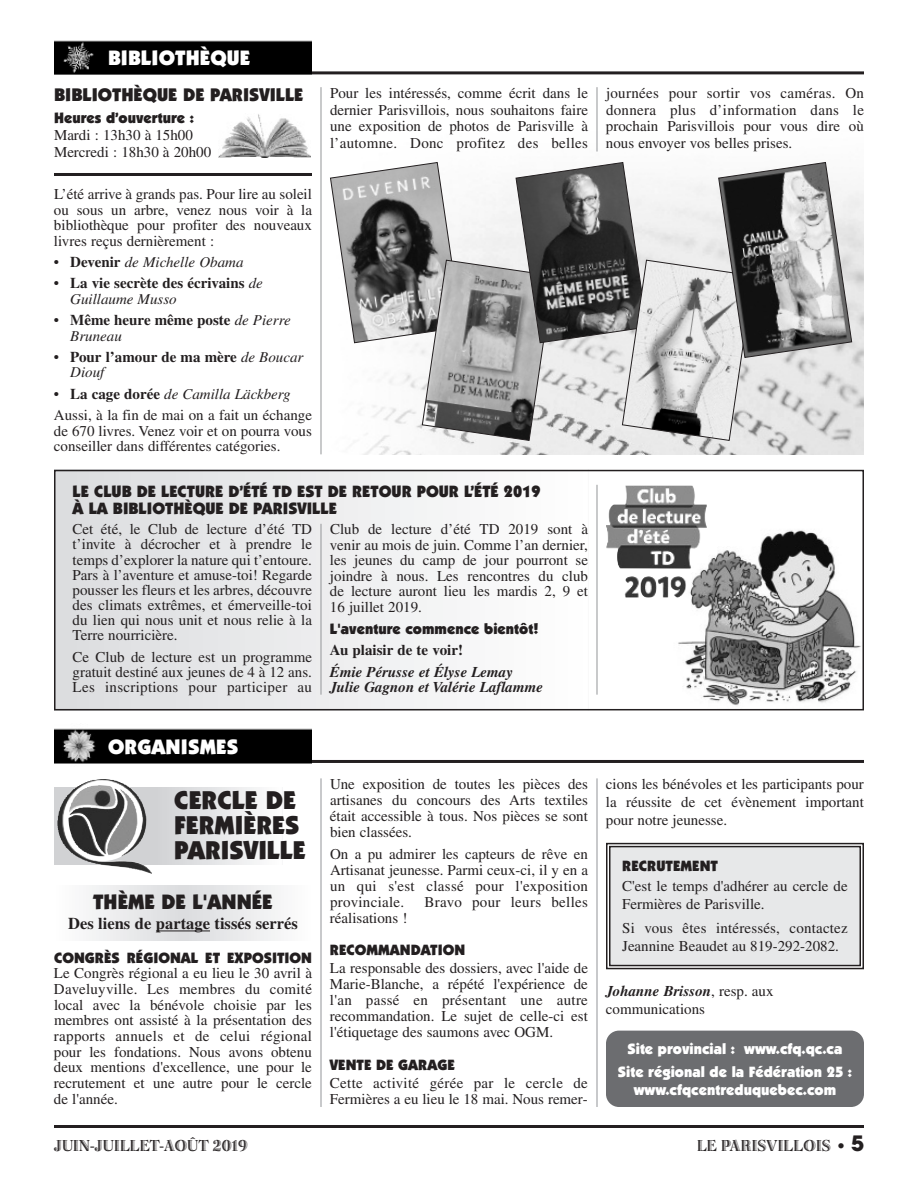
<style>
.page{position:relative;width:918px;height:1188px;background:#fff}
.page>*{position:absolute;margin:0;border:0;box-sizing:border-box;transform-origin:0 0}
.t1{font:900 25.95px/24.8px "Itc Kabel";color:#231f20}
.t2{font:900 21px "Itc Kabel";letter-spacing:.005em;color:#fff}
.t3{font:900 21px "Itc Kabel";color:#231f20}
.t4{font:900 18.3px "Itc Kabel";color:#231f20}
.t5{font:900 16.5px/16.8px "Itc Kabel";color:#231f20}
.t6{font:16.5px "Bertie Plain";color:#231f20}
.t7{font:700 16.5px "Times";color:#231f20}
.t8{font:15px/15.9px "Times";color:#231f20;text-align:justify}
.t9{font:700 15px/15.5px "Times";color:#231f20}
.t10{font:900 15px "Itc Kabel";color:#231f20}
.t11{font:900 15px/23.9px "Itc Kabel";color:#fff;text-align:center}
.t12{font:italic 700 15px/15.6px "Times";color:#231f20}
.t13{font:italic 15px "Times";color:#231f20}
.t14{font:15px "Times";letter-spacing:.02em;color:#231f20}
.s1{font-style:normal}
.s2{font-weight:700;font-style:normal}
.s3{font-weight:400}
.s4{font-weight:400;font-style:italic}
.s5{font-weight:700}
.s6{font-style:italic}
.s7{font-weight:700;font-style:italic}
.s8{font-family:"Frutiger";font-weight:900;font-style:italic;font-size:15px}
.s9{font-family:"Avant Garde";font-weight:700;font-size:21px}
</style>
<div class="page">
<img style="left:364px;top:123px;width:500px;height:331px">
<img style="left:625px;top:530px;width:236px;height:175px">
<div style="left:54px;top:470px;width:810px;height:240px;border:2px solid #231f20"></div>
<div style="left:610px;top:847px;width:250px;height:119px;background:#e7e8e9"></div>
<div style="left:606px;top:843px;width:258px;height:126px;border:2px solid #231f20"></div>
<div style="left:609px;top:846px;width:252px;height:120px;border:2px solid #231f20"></div>
<div style="left:606px;top:1031px;width:258px;height:76px;background:#6c6d70;border-radius:13px"></div>
<hr style="left:54px;top:1125px;width:810px;height:3px;background:#231f20">
<hr style="left:54px;top:71px;width:810px;height:3px;background:#231f20">
<img style="left:54px;top:40px;width:258px;height:35px">
<hr style="left:54px;top:173px;width:258px;height:3px;background:#231f20">
<hr style="left:54px;top:760px;width:810px;height:3px;background:#231f20">
<img style="left:54px;top:728px;width:258px;height:36px">
<hr style="left:321px;top:778px;width:1px;height:329px;background:#939598">
<hr style="left:321px;top:524px;width:1px;height:171px;background:#939598">
<hr style="left:597px;top:485px;width:1px;height:210px;background:#939598">
<hr style="left:597px;top:87px;width:1px;height:65px;background:#939598">
<hr style="left:321px;top:87px;width:1px;height:367px;background:#939598">
<hr style="left:597px;top:778px;width:1px;height:329px;background:#939598">
<div style="left:54px;top:787px;width:103px;height:78px;background:#d1d2d4"></div>
<img style="left:57px;top:779px;width:95px;height:95px">
<hr style="left:156px;top:931px;width:54px;height:1px;background:#231f20">
<img style="left:218px;top:114px;width:93px;height:44px">
<img style="left:606px;top:486px;width:101px;height:111px">
<svg style="left:330px;top:162px;width:523px;height:279px"></svg>
<h2 class="t2" style="left:108px;top:50px;width:144px">BIBLIOTHÈQUE</h2>
<p class="t4" style="left:54px;top:88px;width:251px">BIBLIOTHÈQUE DE PARISVILLE</p>
<p class="t10" style="left:54px;top:112px;width:142px">Heures d’ouverture :</p>
<p class="t8" style="left:54px;top:128px;width:159px;line-height:17.2px">Mardi : 13h30 à 15h00<br>Mercredi : 18h30 à 20h00</p>
<p class="t8" style="left:54px;top:188px;width:260px;line-height:15.5px">L’été arrive à grands pas. Pour lire au soleil ou sous un arbre, venez nous voir à la bibliothèque pour profiter des nouveaux livres reçus dernièrement :</p>
<p class="t13" style="left:54px;top:257px;width:191px"><span class="s1">•</span> <span class="s2">Devenir</span> de Michelle Obama</p>
<p class="t9" style="left:70px;top:277px;width:194px;text-indent:-16px"><span class="s3">•</span> La vie secrète des écrivains <span class="s4">de<br>Guillaume Musso</span></p>
<p class="t9" style="left:70px;top:314px;width:222px;text-indent:-16px"><span class="s3">•</span> Même heure même poste <span class="s4">de Pierre<br>Bruneau</span></p>
<p class="t9" style="left:70px;top:351px;width:235px;text-indent:-16px"><span class="s3">•</span> Pour l’amour de ma mère <span class="s4">de Boucar<br>Diouf</span></p>
<p class="t8" style="left:54px;top:385px;width:260px;line-height:21.5px">• <span class="s5">La cage dorée</span> <span class="s6">de Camilla Läckberg<br></span>Aussi, à la fin de mai on a fait un échange</p>
<p class="t8" style="left:54px;top:424px;width:260px;line-height:15.5px">de 670 livres. Venez voir et on pourra vous conseiller dans différentes catégories.</p>
<p class="t8" style="left:330px;top:86px;width:260px;line-height:16.8px">Pour les intéressés, comme écrit dans le dernier Parisvillois, nous souhaitons faire une exposition de photos de Parisville à l’automne. Donc profitez des belles</p>
<p class="t5" style="left:73px;top:484px;width:469px">LE CLUB DE LECTURE D’ÉTÉ TD EST DE RETOUR POUR L’ÉTÉ 2019<br>À LA BIBLIOTHÈQUE DE PARISVILLE</p>
<p class="t8" style="left:330px;top:523px;width:260px">Club de lecture d’été TD 2019 sont à venir au mois de juin. Comme l’an dernier, les jeunes du camp de jour pourront se joindre à nous. Les rencontres du club de lecture auront lieu les mardis 2, 9 et 16 juillet 2019.</p>
<p class="t10" style="left:330px;top:623px;width:211px">L'aventure commence bientôt!</p>
<p class="t9" style="left:330px;top:644px;width:135px">Au plaisir de te voir!</p>
<p class="t12" style="left:330px;top:665px;width:215px">Émie Pérusse et Élyse Lemay<br>Julie Gagnon et Valérie Laflamme</p>
<p class="t8" style="left:73px;top:523px;width:241px;line-height:15.1px">Cet été, le Club de lecture d’été TD t’invite à décrocher et à prendre le temps d’explorer la nature qui t’entoure.<br>Pars à l’aventure et amuse-toi! Regarde pousser les fleurs et les arbres, découvre des climats extrêmes, et émerveille-toi du lien qui nous unit et nous relie à la Terre nourricière.</p>
<p class="t8" style="left:73px;top:650px;width:241px;line-height:15.1px">Ce Club de lecture est un programme gratuit destiné aux jeunes de 4 à 12 ans.<br>Les inscriptions pour participer au</p>
<p class="t8" style="left:606px;top:86px;width:260px;line-height:16.8px">journées pour sortir vos caméras. On donnera plus d’information dans le prochain Parisvillois pour vous dire où nous envoyer vos belles prises.</p>
<h2 class="t2" style="left:108px;top:739px;width:132px">ORGANISMES</h2>
<h1 class="t1" style="left:174px;top:790px;width:133px">CERCLE DE<br>FERMIÈRES<br>PARISVILLE</h1>
<h2 class="t3" style="left:93px;top:894px;width:181px">THÈME DE L'ANNÉE</h2>
<p class="t7" style="left:68px;top:918px;width:231px">Des liens de partage tissés serrés</p>
<p class="t10" style="left:54px;top:952px;width:259px">CONGRÈS RÉGIONAL ET EXPOSITION</p>
<p class="t8" style="left:54px;top:967px;width:260px">Le Congrès régional a eu lieu le 30 avril à Daveluyville. Les membres du comité local avec la bénévole choisie par les membres ont assisté à la présentation des rapports annuels et de celui régional pour les fondations. Nous avons obtenu deux mentions d'excellence, une pour le recrutement et une autre pour le cercle de l'année.</p>
<p class="t8" style="left:330px;top:777px;width:260px">Une exposition de toutes les pièces des artisanes du concours des Arts textiles était accessible à tous. Nos pièces se sont bien classées.</p>
<p class="t8" style="left:330px;top:847px;width:260px">On a pu admirer les capteurs de rêve en Artisanat jeunesse. Parmi ceux-ci, il y en a un qui s'est classé pour l'exposition provinciale.</p>
<p class="t14" style="left:425px;top:896px;width:165px">Bravo pour leurs belles</p>
<p class="t8" style="left:330px;top:911px;width:79px">réalisations !</p>
<p class="t10" style="left:330px;top:944px;width:137px">RECOMMANDATION</p>
<p class="t8" style="left:330px;top:962px;width:260px">La responsable des dossiers, avec l'aide de Marie-Blanche, a répété l'expérience de l'an passé en présentant une autre recommandation. Le sujet de celle-ci est l'étiquetage des saumons avec OGM.</p>
<p class="t10" style="left:330px;top:1059px;width:127px">VENTE DE GARAGE</p>
<p class="t8" style="left:330px;top:1076px;width:260px">Cette activité gérée par le cercle de<br>Fermières a eu lieu le 18 mai. Nous remer-</p>
<p class="t8" style="left:606px;top:776px;width:260px;line-height:18.3px">cions les bénévoles et les participants pour la réussite de cet évènement important pour notre jeunesse.</p>
<p class="t10" style="left:622px;top:860px;width:97px">RECRUTEMENT</p>
<p class="t8" style="left:622px;top:879px;width:227px;line-height:17.9px">C'est le temps d'adhérer au cercle de<br>Fermières de Parisville.</p>
<p class="t8" style="left:622px;top:921px;width:227px;line-height:17.9px">Si vous êtes intéressés, contactez<br>Jeannine Beaudet au 819-292-2082.</p>
<p class="t8" style="left:606px;top:983px;width:169px;line-height:17.9px"><span class="s7">Johanne Brisson</span>, resp. aux communications</p>
<p class="t11" style="left:618px;top:1038px;width:236px">Site provincial : www.cfq.qc.ca<br>Site régional de la Fédération 25 :</p>
<p class="t11" style="left:634px;top:1080px;width:204px">www.cfqcentreduquebec.com</p>
<p class="t6" style="left:54px;top:1140px;width:195px">JUIN-JUILLET-AOÛT 2019</p>
<p class="t6" style="left:697px;top:1140px;width:168px">LE PARISVILLOIS <span class="s8">•</span> <span class="s9">5</span></p>
</div>
